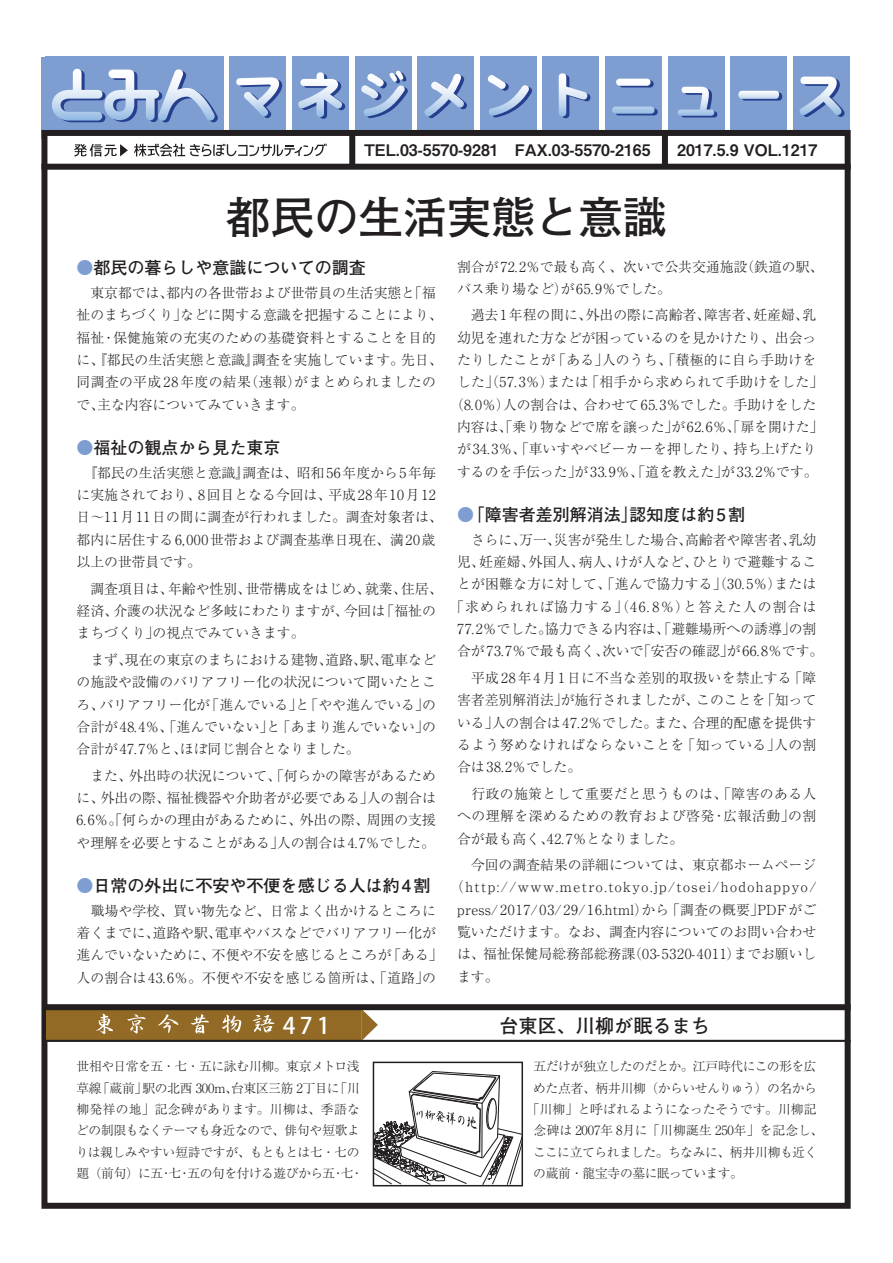
<style>
.page{position:relative;width:893px;height:1263px;background:#fff}
.page>*{position:absolute;margin:0;border:0;box-sizing:border-box;transform-origin:0 0}
.t1{font:700 44.7px "Futo Go B101 Pro";letter-spacing:-.01em;color:#231f20}
.t2{font:500 22.8px "Koz Go Pro";color:#fff}
.t3{font:700 19.2px "Futo Go B101 Pro";color:#231f20}
.t4{font:700 16.95px "Futo Go B101 Pro";color:#231f20}
.t5{font:15.9px "Midashi Go Pro MB31";color:#231f20}
.t6{font:300 13.8px/22.4px "Ryumin Pro";color:#231f20}
.t7{font:300 13.8px "Ryumin Pro";letter-spacing:.105em;color:#231f20}
.t8{font:300 12.75px/21.3px "Ryumin Pro";letter-spacing:-.025em;color:#231f20}
.s1{color:#7e9ed2}
</style>
<div class="page">
<div style="left:41px;top:57px;width:57px;height:82px;background:#7e9ed2"></div>
<div style="left:45px;top:56px;width:166px;height:82px;background:#7e9ed2"></div>
<div style="left:167px;top:56px;width:56px;height:82px;background:#7e9ed2"></div>
<div style="left:230px;top:56px;width:56px;height:82px;background:#7e9ed2"></div>
<div style="left:292px;top:56px;width:56px;height:82px;background:#7e9ed2"></div>
<div style="left:355px;top:56px;width:56px;height:82px;background:#7e9ed2"></div>
<div style="left:417px;top:56px;width:57px;height:82px;background:#7e9ed2"></div>
<div style="left:480px;top:56px;width:56px;height:82px;background:#7e9ed2"></div>
<div style="left:543px;top:56px;width:56px;height:82px;background:#7e9ed2"></div>
<div style="left:605px;top:56px;width:57px;height:82px;background:#7e9ed2"></div>
<div style="left:668px;top:56px;width:56px;height:82px;background:#7e9ed2"></div>
<div style="left:731px;top:56px;width:56px;height:82px;background:#7e9ed2"></div>
<div style="left:793px;top:56px;width:57px;height:82px;background:#7e9ed2"></div>
<svg style="left:52px;top:69px;width:166px;height:54px"></svg>
<svg style="left:236px;top:77px;width:46px;height:41px"></svg>
<svg style="left:298px;top:72px;width:47px;height:47px"></svg>
<svg style="left:361px;top:71px;width:47px;height:47px"></svg>
<svg style="left:425px;top:74px;width:42px;height:44px"></svg>
<svg style="left:488px;top:75px;width:44px;height:42px"></svg>
<svg style="left:559px;top:73px;width:31px;height:45px"></svg>
<svg style="left:612px;top:79px;width:46px;height:36px"></svg>
<svg style="left:678px;top:87px;width:39px;height:30px"></svg>
<svg style="left:738px;top:91px;width:44px;height:10px"></svg>
<svg style="left:800px;top:77px;width:45px;height:40px"></svg>
<div style="left:44px;top:133px;width:804px;height:1073px;background:#fff"></div>
<div style="left:41px;top:130px;width:810px;height:1079px;border:6px solid #231f20"></div>
<div style="left:349px;top:133px;width:6px;height:34px;background:#231f20"></div>
<div style="left:662px;top:133px;width:6px;height:34px;background:#231f20"></div>
<div style="left:47px;top:1005px;width:314px;height:36px;background:#926a25"></div>
<svg style="left:361px;top:1010px;width:17px;height:30px"></svg>
<svg style="left:96px;top:1014px;width:17px;height:20px"></svg>
<svg style="left:127px;top:1014px;width:19px;height:19px"></svg>
<svg style="left:158px;top:1014px;width:20px;height:19px"></svg>
<svg style="left:191px;top:1014px;width:18px;height:20px"></svg>
<svg style="left:222px;top:1015px;width:19px;height:18px"></svg>
<svg style="left:253px;top:1015px;width:21px;height:18px"></svg>
<div style="left:43px;top:1004px;width:808px;height:6px;background:#231f20"></div>
<hr style="left:44px;top:1040px;width:807px;height:2px;background:#231f20">
<div style="left:41px;top:164px;width:810px;height:6px;background:#231f20"></div>
<svg style="left:376px;top:1071px;width:144px;height:112px"></svg>
<div style="left:373px;top:1061px;width:150px;height:125px;border:2px solid #231f20"></div>
<svg style="left:74px;top:144px;width:54px;height:13px"></svg>
<svg style="left:134px;top:144px;width:193px;height:13px"></svg>
<p class="t5" style="left:364px;top:137px;width:288px">TEL.03-5570-9281　FAX.03-5570-2165</p>
<p class="t5" style="left:677px;top:137px;width:142px">2017.5.9 VOL.1217</p>
<p class="t1" style="left:226px;top:181px;width:443px">都民の生活実態と意識</p>
<p class="t4" style="left:77px;top:254px;width:291px"><span class="s1">●</span>都民の暮らしや意識についての調査</p>
<p class="t6" style="left:77px;top:281px;width:368px">　東京都では、都内の各世帯および世帯員の生活実態と「福祉のまちづくり」などに関する意識を把握することにより、福祉・保健施策の充実のための基礎資料とすることを目的に、『都民の生活実態と意識』調査を実施しています。先日、同調査の平成 28年度の結果（速報）がまとめられましたので、主な内容についてみていきます。</p>
<p class="t4" style="left:77px;top:434px;width:206px"><span class="s1">●</span>福祉の観点から見た東京</p>
<p class="t6" style="left:77px;top:460px;width:368px">　『都民の生活実態と意識』調査は、昭和 56年度から 5年毎に実施されており、8回目となる今回は、平成 28年 10月 12日～11月 11日の間に調査が行われました。調査対象者は、都内に居住する 6, 000世帯および調査基準日現在、満 20歳以上の世帯員です。</p>
<p class="t6" style="left:77px;top:576px;width:368px">　調査項目は、年齢や性別、世帯構成をはじめ、就業、住居、経済、介護の状況など多岐にわたりますが、今回は「福祉のまちづくり」の視点でみていきます。</p>
<p class="t6" style="left:77px;top:647px;width:361px;text-align:justify">　まず、現在の東京のまちにおける建物、道路、駅、電車などの施設や設備のバリアフリー化の状況について聞いたところ、バリアフリー化が「進んでいる」と「やや進んでいる」の合計が 48. 4％、「進んでいない」と「あまり進んでいない」の合計が 47. 7％と、ほぼ同じ割合となりました。</p>
<p class="t6" style="left:77px;top:763px;width:361px">　また、外出時の状況について、「何らかの障害があるために、外出の際、福祉機器や介助者が必要である」人の割合は</p>
<p class="t6" style="left:77px;top:808px;width:361px">6. 6％。「何らかの理由があるために、外出の際、周囲の支援や理解を必要とすることがある」人の割合は 4. 7％でした。</p>
<p class="t4" style="left:77px;top:872px;width:355px"><span class="s1">●</span>日常の外出に不安や不便を感じる人は約 4割</p>
<p class="t6" style="left:77px;top:899px;width:368px;text-align:center">職場や学校、買い物先など、日常よく出かけるところに<br>着くまでに、道路や駅、電車やバスなどでバリアフリー化が進んでいないために、不便や不安を感じるところが「ある」人の割合は 43. 6％。不便や不安を感じる箇所は、「道路」の</p>
<p class="t6" style="left:457px;top:254px;width:368px">割合が 72. 2％で最も高く、次いで公共交通施設（鉄道の駅、バス乗り場など）が 65. 9％でした。</p>
<p class="t6" style="left:450px;top:303px;width:375px;text-align:center">　過去 1年程の間に、外出の際に高齢者、障害者、妊産婦、乳幼児を連れた方などが困っているのを見かけたり、出会ったりしたことが「ある」人のうち、「積極的に自ら手助けをした」（57. 3％）または「相手から求められて手助けをした」（8. 0％）人の割合は、合わせて 65. 3％でした。手助けをした内容は、「乗り物などで席を譲った」が 62. 6％、「扉を開けた」が 34. 3％、「車いすやベビーカーを押したり、持ち上げたりするのを手伝った」が 33. 9％、「道を教えた」が 33. 2％です。</p>
<p class="t4" style="left:457px;top:501px;width:289px"><span class="s1">●</span>「障害者差別解消法」認知度は約 5割</p>
<p class="t6" style="left:450px;top:527px;width:368px;text-align:center">　さらに、万一、災害が発生した場合、高齢者や障害者、乳幼児、妊産婦、外国人、病人、けが人など、ひとりで避難することが困難な方に対して、「進んで協力する」（30. 5％）または「求められれば協力する」（46. 8％）と答えた人の割合は</p>
<p class="t6" style="left:457px;top:617px;width:368px">77. 2％でした。協力できる内容は、「避難場所への誘導」の割合が 73. 7％で最も高く、次いで「安否の確認」が 66. 8％です。</p>
<p class="t6" style="left:457px;top:665px;width:361px;text-align:justify">　平成 28年 4月 1日に不当な差別的取扱いを禁止する「障害者差別解消法」が施行されましたが、このことを「知っている」人の割合は 47. 2％でした。また、合理的配慮を提供するよう努めなければならないことを「知っている」人の割合は 38. 2％でした。</p>
<p class="t6" style="left:457px;top:781px;width:361px;text-align:justify">　行政の施策として重要だと思うものは、「障害のある人への理解を深めるための教育および啓発・広報活動」の割合が最も高く、42. 7％となりました。</p>
<p class="t6" style="left:457px;top:853px;width:361px">　今回の調査結果の詳細については、東京都ホームページ</p>
<p class="t7" style="left:450px;top:876px;width:367px">（http://www.metro.tokyo.jp/tosei/hodohappyo/</p>
<p class="t6" style="left:457px;top:897px;width:361px">press/ 2017/ 03/ 29/ 16.html）から「調査の概要」PDFがご</p>
<p class="t6" style="left:457px;top:920px;width:361px">覧いただけます。なお、調査内容についてのお問い合わせ</p>
<p class="t6" style="left:457px;top:942px;width:361px">は、福祉保健局総務部総務課（03- 5320- 4011）までお願いし</p>
<p class="t6" style="left:457px;top:964px;width:43px">ます。</p>
<p class="t2" style="left:283px;top:1010px;width:49px">471</p>
<p class="t8" style="left:76px;top:1055px;width:289px">世相や日常を五・七・五に詠む川柳。東京メトロ浅草線「蔵前」駅の北西 300m、台東区三筋 2丁目に「川柳発祥の地」記念碑があります。川柳は、季語などの制限もなくテーマも身近なので、俳句や短歌よりは親しみやすい短詩ですが、もともとは七・七の題（前句）に五・七・五の句を付ける遊びから五・七・</p>
<p class="t8" style="left:533px;top:1055px;width:285px">五だけが独立したのだとか。江戸時代にこの形を広</p>
<p class="t3" style="left:499px;top:1010px;width:212px">台東区、川柳が眠るまち</p>
<p class="t8" style="left:533px;top:1076px;width:285px">めた点者、柄井川柳（からいせんりゅう）の名から</p>
<p class="t8" style="left:527px;top:1097px;width:291px">「川柳」と呼ばれるようになったそうです。川柳記</p>
<p class="t8" style="left:533px;top:1119px;width:291px">念碑は 2007年 8月に「川柳誕生 250年」を記念し、</p>
<p class="t8" style="left:533px;top:1140px;width:286px">ここに立てられました。ちなみに、柄井川柳も近く</p>
<p class="t8" style="left:533px;top:1161px;width:211px">の蔵前・龍宝寺の墓に眠っています。</p>
</div>
